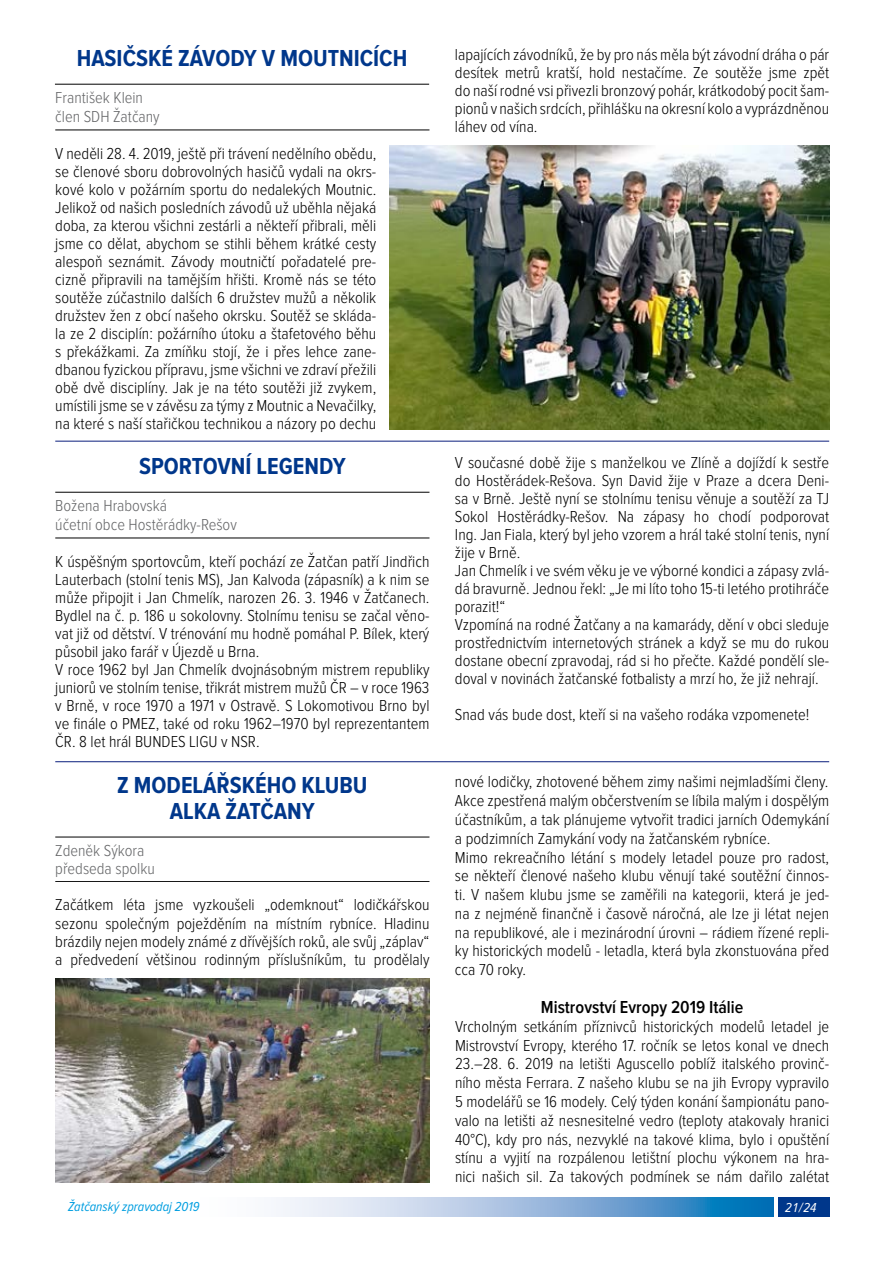
<style>
.page{position:relative;width:893px;height:1263px;background:#fff}
.page>*{position:absolute;margin:0;border:0;box-sizing:border-box;transform-origin:0 0}
.t1{font:700 24px "Proxima Nova Cond";color:#00378b}
.t2{font:600 18px "Proxima Nova Cond";color:#000}
.t3{font:300 16.5px/18px "Proxima Nova Cond";color:#000;text-align:justify}
.t4{font:300 16.5px/18.8px "Proxima Nova Cond";color:#646567}
.t5{font:italic 13.5px "Proxima Nova Cond";color:#009ee0}
.t6{font:italic 13.5px "Proxima Nova Cond";color:#fff}
</style>
<div class="page">
<div style="left:778px;top:1197px;width:51px;height:19px;background:#00378b"></div>
<svg style="left:276px;top:1197px;width:498px;height:19px;background:#8fb8dc"></svg>
<hr style="left:55px;top:84px;width:374px;height:1px;background:#000">
<hr style="left:55px;top:130px;width:374px;height:1px;background:#000">
<hr style="left:55px;top:492px;width:374px;height:1px;background:#000">
<hr style="left:55px;top:538px;width:374px;height:1px;background:#000">
<hr style="left:55px;top:441px;width:774px;height:1px;background:#162983">
<hr style="left:55px;top:761px;width:774px;height:1px;background:#162983">
<img style="left:389px;top:146px;width:440px;height:283px">
<hr style="left:55px;top:837px;width:374px;height:1px;background:#000">
<hr style="left:55px;top:881px;width:374px;height:1px;background:#000">
<img style="left:55px;top:978px;width:374px;height:204px">
<h1 class="t1" style="left:77px;top:47px;width:141px">HASIČSKÉ ZÁVODY</h1>
<h1 class="t1" style="left:262px;top:47px;width:32px">VMOUTNICÍCH</h1>
<p class="t4" style="left:55px;top:89px;width:106px">František Klein člen SDH Žatčany</p>
<p class="t3" style="left:55px;top:145px;width:323px">V neděli 28. 4. 2019, ještě při trávení nedělního obědu, se členové sboru dobrovolných hasičů vydali na okrs&shy;kové kolo v požárním sportu do nedalekých Moutnic.<br>Jelikož od našich posledních závodů už uběhla nějaká doba, za kterou všichni zestárli a někteří přibrali, měli jsme co dělat, abychom se stihli během krátké cesty alespoň seznámit. Závody moutničtí pořadatelé pre&shy;cizně připravili na tamějším hřišti. Kromě nás se této soutěže zúčastnilo dalších 6 družstev mužů a několik družstev žen z obcí našeho okrsku. Soutěž se skláda&shy;la ze 2 disciplín: požárního útoku a štafetového běhu s překážkami. Za zmíňku stojí, že i přes lehce zane&shy;dbanou fyzickou přípravu, jsme všichni ve zdraví přežili obě dvě disciplíny. Jak je na této soutěži již zvykem, umístili jsme se v závěsu za týmy z Moutnic a Nevačilky, na které s naší stařičkou technikou a názory po dechu</p>
<h1 class="t1" style="left:139px;top:455px;width:26px">SPORTOVNÍ</h1>
<h1 class="t1" style="left:257px;top:455px;width:14px">LEGENDY</h1>
<p class="t4" style="left:55px;top:497px;width:183px">Božena Hrabovská<br>účetní obce Hostěrádky-Rešov</p>
<p class="t3" style="left:55px;top:553px;width:376px;text-align:left">K úspěšným sportovcům, kteří pochází ze Žatčan patří Jindřich Lauterbach (stolní tenis MS), Jan Kalvoda (zápasník) a k nim se může připojit i Jan Chmelík, narozen 26. 3. 1946 v Žatčanech.<br>Bydlel na č. p. 186 u sokolovny. Stolnímu tenisu se začal věno&shy;vat již od dětství. V trénování mu hodně pomáhal P. Bílek, který působil jako farář v Újezdě u Brna.<br>V roce 1962 byl Jan Chmelík dvojnásobným mistrem republiky juniorů ve stolním tenise, třikrát mistrem mužů ČR – v roce 1963 v Brně, v roce 1970 a 1971 v Ostravě. S Lokomotivou Brno byl ve finále o PMEZ, také od roku 1962–1970 byl reprezentantem ČR. 8 let hrál BUNDES LIGU v NSR.</p>
<h1 class="t1" style="left:117px;top:774px;width:32px">Z MODEL</h1>
<h1 class="t1" style="left:203px;top:774px;width:53px">ÁŘSKÉHO</h1>
<h1 class="t1" style="left:301px;top:774px;width:14px">KLUBU</h1>
<h1 class="t1" style="left:170px;top:800px;width:14px">ALKA</h1>
<h1 class="t1" style="left:226px;top:800px;width:63px">ŽATČANY</h1>
<p class="t4" style="left:55px;top:842px;width:101px;line-height:18.3px">Zdeněk Sýkora předseda spolku</p>
<p class="t3" style="left:55px;top:896px;width:376px">Začátkem léta jsme vyzkoušeli „odemknout“ lodičkářskou sezonu společným poježděním na místním rybníce. Hladinu brázdily nejen modely známé z dřívějších roků, ale svůj „záplav“ a předvedení většinou rodinným příslušníkům, tu prodělaly</p>
<p class="t3" style="left:455px;top:46px;width:376px">lapajících závodníků, že by pro nás měla být závodní dráha o pár desítek metrů kratší, hold nestačíme. Ze soutěže jsme zpět do naší rodné vsi přivezli bronzový pohár, krátkodobý pocit šam&shy;pionů v našich srdcích, přihlášku na okresní kolo a vyprázdněnou láhev od vína.</p>
<p class="t3" style="left:455px;top:454px;width:376px;text-align:left">V současné době žije s manželkou ve Zlíně a dojíždí k sestře do Hostěrádek-Rešova. Syn David žije v Praze a dcera Deni&shy;sa v Brně. Ještě nyní se stolnímu tenisu věnuje a soutěží za TJ Sokol Hostěrádky-Rešov. Na zápasy ho chodí podporovat Ing. Jan Fiala, který byl jeho vzorem a hrál také stolní tenis, nyní žije v Brně.<br>Jan Chmelík i ve svém věku je ve výborné kondici a zápasy zvlá&shy;dá bravurně. Jednou řekl: „Je mi líto toho 15-ti letého protihráče porazit!“<br>Vzpomíná na rodné Žatčany a na kamarády, dění v obci sleduje prostřednictvím internetových stránek a když se mu do rukou dostane obecní zpravodaj, rád si ho přečte. Každé pondělí sle&shy;doval v novinách žatčanské fotbalisty a mrzí ho, že již nehrají.</p>
<p class="t3" style="left:455px;top:706px;width:356px">Snad vás bude dost, kteří si na vašeho rodáka vzpomenete!</p>
<p class="t3" style="left:455px;top:773px;width:376px;line-height:18.8px;text-align:left">nové lodičky, zhotovené během zimy našimi nejmladšími členy.<br>Akce zpestřená malým občerstvením se líbila malým i dospělým účastníkům, a tak plánujeme vytvořit tradici jarních Odemykání a podzimních Zamykání vody na žatčanském rybníce.<br>Mimo rekreačního létání s modely letadel pouze pro radost, se někteří členové našeho klubu věnují také soutěžní činnos&shy;ti. V našem klubu jsme se zaměřili na kategorii, která je jed&shy;na z nejméně finančně i časově náročná, ale lze ji létat nejen na republikové, ale i mezinárodní úrovni – rádiem řízené repli&shy;ky historických modelů - letadla, která byla zkonstuována před cca 70 roky.</p>
<p class="t2" style="left:541px;top:999px;width:204px">Mistrovství Evropy 2019 Itálie</p>
<p class="t3" style="left:455px;top:1017px;width:376px;line-height:18.8px">Vrcholným setkáním příznivců historických modelů letadel je Mistrovství Evropy, kterého 17. ročník se letos konal ve dnech 23.–28. 6. 2019 na letišti Aguscello poblíž italského provinč&shy;ního města Ferrara. Z našeho klubu se na jih Evropy vypravilo 5 modelářů se 16 modely. Celý týden konání šampionátu pano&shy;valo na letišti až nesnesitelné vedro (teploty atakovaly hranici 40°C), kdy pro nás, nezvyklé na takové klima, bylo i opuštění stínu a vyjití na rozpálenou letištní plochu výkonem na hra&shy;nici našich sil. Za takových podmínek se nám dařilo zalétat</p>
<p class="t5" style="left:68px;top:1200px;width:133px">Žatčanský zpravodaj 2019</p>
<p class="t6" style="left:785px;top:1201px;width:33px">21/24</p>
</div>
